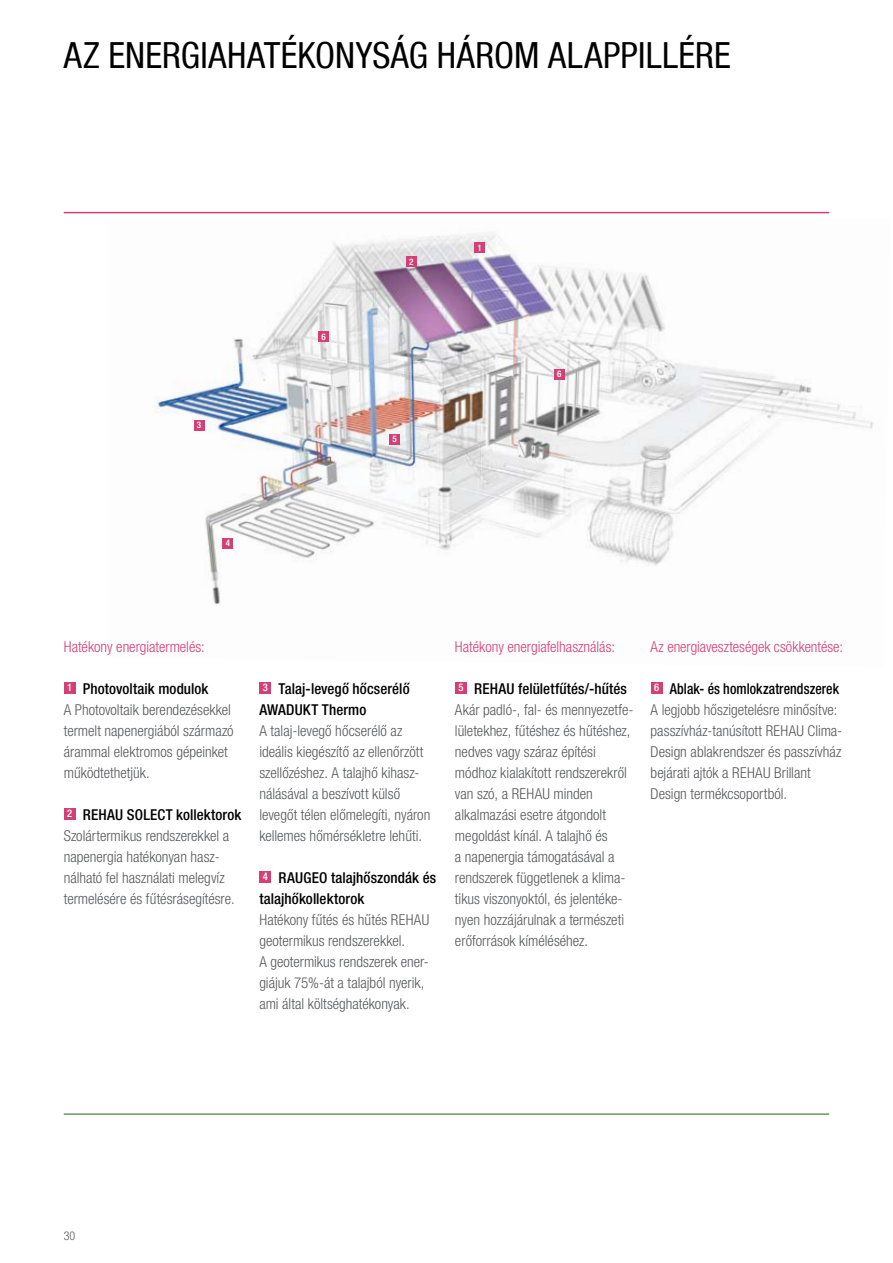
<style>
.page{position:relative;width:893px;height:1263px;background:#fff}
.page>*{position:absolute;margin:0;border:0;box-sizing:border-box;transform-origin:0 0}
.t1{font:condensed 36px "Helvetica Neue LT Com";letter-spacing:.01em;color:#000}
.t2{font:300 condensed 15px/21px "Helvetica Neue LT Com";color:#58595b}
.t3{font:300 condensed 15px "Helvetica Neue LT Com";color:#d24076}
.t4{font:500 condensed 15px/21px "Helvetica Neue LT Com";letter-spacing:.005em;color:#000}
.t5{font:300 condensed 12px "Helvetica Neue LT Com";color:#58595b}
.t6{font:500 condensed 9px "Helvetica Neue LT Com";color:#fff}
.s1{font-weight:500;font-size:10.5px;color:#fff}
.s2{font-weight:500;color:#000}
.s3{font-size:10.5px;color:#fff}
</style>
<div class="page">
<hr style="left:64px;top:1113px;width:765px;height:2px;background:#699667">
<hr style="left:64px;top:212px;width:765px;height:1px;background:#d24076">
<img style="left:154px;top:233px;width:719px;height:371px">
<div style="left:474px;top:243px;width:11px;height:10px;background:#d24076"></div>
<div style="left:223px;top:538px;width:10px;height:10px;background:#d24076"></div>
<div style="left:406px;top:256px;width:11px;height:11px;background:#d24076"></div>
<div style="left:554px;top:369px;width:10px;height:10px;background:#d24076"></div>
<div style="left:194px;top:420px;width:10px;height:10px;background:#d24076"></div>
<div style="left:389px;top:434px;width:11px;height:11px;background:#d24076"></div>
<div style="left:318px;top:331px;width:11px;height:11px;background:#d24076"></div>
<div style="left:64px;top:682px;width:12px;height:12px;background:#d24076"></div>
<div style="left:64px;top:808px;width:12px;height:12px;background:#d24076"></div>
<div style="left:259px;top:682px;width:12px;height:12px;background:#d24076"></div>
<div style="left:259px;top:871px;width:12px;height:12px;background:#d24076"></div>
<div style="left:455px;top:682px;width:12px;height:12px;background:#d24076"></div>
<div style="left:651px;top:682px;width:11px;height:12px;background:#d24076"></div>
<h1 class="t1" style="left:64px;top:34px;width:164px">AZ ENERGIAHAT</h1>
<h1 class="t1" style="left:281px;top:34px;width:216px">ÉKO NYSÁG HÁROM</h1>
<h1 class="t1" style="left:548px;top:34px;width:165px">ALAPPILLÉRE</h1>
<p class="t6" style="left:197px;top:420px;width:6px">3</p>
<p class="t6" style="left:322px;top:331px;width:6px">6</p>
<p class="t6" style="left:409px;top:256px;width:6px">2</p>
<p class="t6" style="left:478px;top:243px;width:6px">1</p>
<p class="t6" style="left:392px;top:434px;width:6px">5</p>
<p class="t6" style="left:557px;top:369px;width:6px">6</p>
<p class="t6" style="left:226px;top:538px;width:6px">4</p>
<p class="t3" style="left:64px;top:638px;width:142px">Hatékony energiatermelés:</p>
<p class="t2" style="left:64px;top:678px;width:171px"><span class="s1">1</span> <span class="s2">Photovoltaik modulok<br></span>A Photovoltaik berendezésekkel termelt napenergiából származó árammal elektromos gépeinket működtethetjük.</p>
<p class="t2" style="left:64px;top:804px;width:179px"><span class="s1">2</span> <span class="s2">REHAU SOLECT kollektorok<br></span>Szolártermikus rendszerekkel a napenergia hatékonyan hasz&shy;nálható fel használati melegvíz termelésére és fűtésrásegítésre.</p>
<p class="t4" style="left:259px;top:678px;width:152px"><span class="s3">3</span> Talaj-levegő hőcserélő<br>AWADUKT Thermo</p>
<p class="t2" style="left:259px;top:720px;width:172px">A talaj-levegő hőcserélő az ideális kiegészítő az ellenőrzött szellőzéshez. A talajhő kihasz&shy;nálásával a beszívott külső levegőt télen előmelegíti, nyáron kellemes hőmérsékletre lehűti.</p>
<p class="t4" style="left:259px;top:867px;width:178px"><span class="s3">4</span> RAUGEO talajhőszondák és talajhőkollektorok</p>
<p class="t2" style="left:259px;top:909px;width:171px">Hatékony fűtés és hűtés REHAU geotermikus rendszerekkel.<br>A geotermikus rendszerek ener&shy;giájuk 75%-át a talajból nyerik, ami által költséghatékonyak.</p>
<p class="t3" style="left:455px;top:638px;width:162px">Hatékony energiafelhasználás:</p>
<p class="t2" style="left:455px;top:678px;width:180px"><span class="s1">5</span> <span class="s2">REHAU felületfűtés/-hűtés<br></span>Akár padló-, fal- és mennyezetfe&shy;lületekhez, fűtéshez és hűtéshez, nedves vagy száraz építési módhoz kialakított rendszerekről van szó, a REHAU minden alkalmazási esetre átgondolt megoldást kínál. A talajhő és<br>a napenergia támogatásával a rendszerek függetlenek a klima&shy;tikus viszonyoktól, és jelentéke&shy;nyen hozzájárulnak a természeti erőforrások kíméléséhez.</p>
<p class="t3" style="left:651px;top:638px;width:194px">Az energiaveszteségek csökkentése:</p>
<p class="t2" style="left:651px;top:678px;width:193px"><span class="s1">6</span> <span class="s2">Ablak- és homlokzatrendszerek </span>A legjobb hőszigetelésre minősítve: passzívház-tanúsított REHAU Clima-Design ablakrendszer és passzívház bejárati ajtók a REHAU Brillant Design termékcsoportból.</p>
<p class="t5" style="left:64px;top:1228px;width:13px">30</p>
</div>
